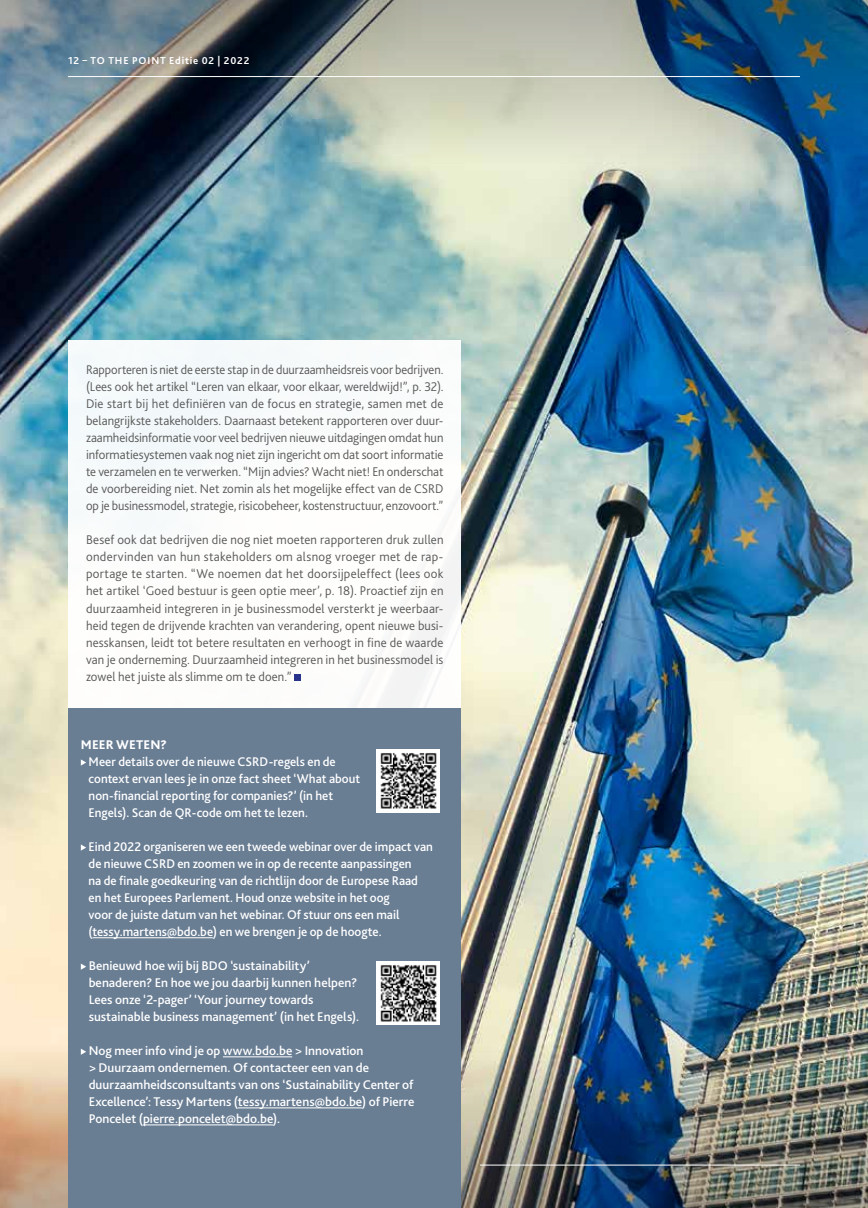
<style>
.page{position:relative;width:868px;height:1208px;background:#fff}
.page>*{position:absolute;margin:0;border:0;box-sizing:border-box;transform-origin:0 0}
.t1{font:500 13.2px/17px "Bliss 2";color:#fff}
.t2{font:300 13.2px/17px "Bliss 2";color:#575756;text-align:justify;scale:.96 1}
.t3{font:300 13.2px/17px "Bliss 2";color:#575756;text-align:justify}
.t4{font:800 13.2px "Bliss 2";letter-spacing:.01em;color:#fff}
.t5{font:700 10.5px "Bliss 2";letter-spacing:.08em;color:#fff}
</style>
<div class="page">
<img style="left:0;top:189px;width:867px;height:829px">
<img style="left:0;top:0;width:867px;height:189px">
<img style="left:0;top:1018px;width:867px;height:190px">
<div style="left:68px;top:340px;width:392px;height:506px;background:#fff"></div>
<div style="left:68px;top:708px;width:392px;height:500px;background:#697d93"></div>
<hr style="left:92px;top:937px;width:121px;height:1px;background:#fff">
<hr style="left:223px;top:1056px;width:69px;height:1px;background:#fff">
<hr style="left:238px;top:1107px;width:124px;height:1px;background:#fff">
<hr style="left:143px;top:1124px;width:130px;height:1px;background:#fff">
<svg style="left:81px;top:759px;width:5px;height:6px"></svg>
<svg style="left:81px;top:844px;width:5px;height:6px"></svg>
<svg style="left:81px;top:963px;width:5px;height:6px"></svg>
<svg style="left:81px;top:1049px;width:5px;height:5px"></svg>
<svg style="left:294px;top:674px;width:6px;height:6px"></svg>
<div style="left:376px;top:748px;width:64px;height:64px;background:#fff"></div>
<img style="left:380px;top:753px;width:57px;height:56px">
<div style="left:376px;top:961px;width:64px;height:64px;background:#fff"></div>
<img style="left:380px;top:965px;width:57px;height:57px">
<hr style="left:68px;top:76px;width:731px;height:1px;background:#fff">
<hr style="left:480px;top:1164px;width:319px;height:1px;background:#fff">
<p class="t5" style="left:68px;top:54px;width:183px">12 – TO THE POINT Editie 02 | 2022</p>
<p class="t2" style="left:86px;top:361px;width:374px">Rapporteren is niet de eerste stap in de duurzaamheidsreis voor bedrijven. (Lees ook het artikel “Leren van elkaar, voor elkaar, wereldwijd!”, p. 32).<br>Die start bij het definiëren van de focus en strategie, samen met de belangrijkste stakeholders. Daarnaast betekent rapporteren over duur&shy;zaamheidsinformatie voor veel bedrijven nieuwe uitdagingen omdat hun informatiesystemen vaak nog niet zijn ingericht om dat soort informatie te verzamelen en te verwerken. “Mijn advies? Wacht niet! En onderschat de voorbereiding niet. Net zomin als het mogelijke effect van de CSRD op je businessmodel, strategie, risicobeheer, kostenstructuur, enzovoort.”</p>
<p class="t3" style="left:86px;top:531px;width:359px">Besef ook dat bedrijven die nog niet moeten rapporteren druk zullen ondervinden van hun stakeholders om alsnog vroeger met de rap&shy;portage te starten. “We noemen dat het doorsijpeleffect (lees ook het artikel ‘Goed bestuur is geen optie meer’, p. 18). Proactief zijn en duurzaamheid integreren in je businessmodel versterkt je weerbaar&shy;heid tegen de drijvende krachten van verandering, opent nieuwe busi&shy;nesskansen, leidt tot betere resultaten en verhoogt in fine de waarde van je onderneming. Duurzaamheid integreren in het businessmodel is zowel het juiste als slimme om te doen.”</p>
<p class="t4" style="left:81px;top:736px;width:88px">MEER WETEN?</p>
<p class="t1" style="left:89px;top:752px;width:273px">Meer details over de nieuwe CSRD-regels en de context ervan lees je in onze fact sheet ‘What about non-financial reporting for companies?’ (in het Engels). Scan de QR-code om het te lezen.</p>
<p class="t1" style="left:89px;top:837px;width:346px">Eind 2022 organiseren we een tweede webinar over de impact van de nieuwe CSRD en zoomen we in op de recente aanpassingen<br>na de finale goedkeuring van de richtlijn door de Europese Raad en het Europees Parlement. Houd onze website in het oog<br>voor de juiste datum van het webinar. Of stuur ons een mail (tessy.martens@bdo.be) en we brengen je op de hoogte.</p>
<p class="t1" style="left:89px;top:956px;width:272px">Benieuwd hoe wij bij BDO ‘sustainability’ benaderen? En hoe we jou daarbij kunnen helpen?<br>Lees onze ‘2-pager’ ‘Your journey towards sustainable business management’ (in het Engels).</p>
<p class="t1" style="left:89px;top:1041px;width:327px">Nog meer info vind je op www.bdo.be &gt; Innovation<br>&gt; Duurzaam ondernemen. Of contacteer een van de duurzaamheidsconsultants van ons ‘Sustainability Center of Excellence’: Tessy Martens (tessy.martens@bdo.be) of Pierre Poncelet (pierre.poncelet@bdo.be).</p>
</div>
